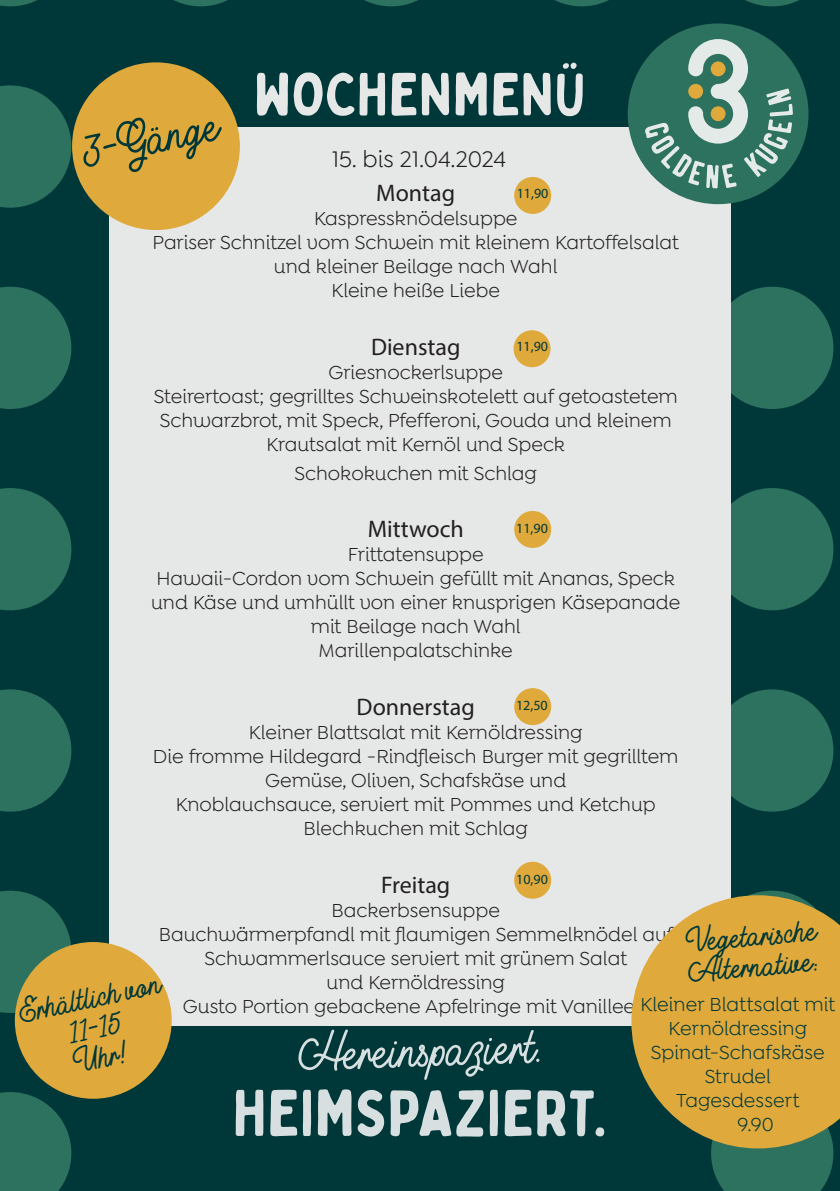
<style>
.page{position:relative;width:840px;height:1191px;background:#fff}
.page>*{position:absolute;margin:0;border:0;box-sizing:border-box;transform-origin:0 0}
.Kontaktabzug{font:64.8px "Bobby Jones Soft";color:#d7dfe0}
.Kontaktabzug-2{font:60px "Bobby Jones Soft";letter-spacing:.005em;color:#e5e8e7}
.Kontaktabzug-3{font:56.6px "Buckwheat TC Script";color:#d7dfe0}
.Kontaktabzug-4{font:54px "Buckwheat TC Script";color:#003839}
.Kontaktabzug-5{font:36px "Buckwheat TC Script";color:#003839}
.t1{font:24px "Myriad Pro";color:#231f20}
.t2{font:24px "Goldplay Alt";color:#231f20}
.t3{font:20px/24px "Goldplay Alt";color:#231f20;text-align:center}
.Kontaktabzug-6{font:20px/24px "Goldplay Alt";letter-spacing:.005em;color:#003839;text-align:center}
.dish___price{font:14px "Myriad Pro";color:#003839}
</style>
<div class="page">
<div style="left:0;top:0;width:839px;height:1191px;background:#003839"></div>
<svg style="left:0;top:287px;width:71px;height:122px"></svg>
<svg style="left:0;top:488px;width:71px;height:122px"></svg>
<svg style="left:0;top:689px;width:71px;height:122px"></svg>
<svg style="left:0;top:0;width:37px;height:6px"></svg>
<svg style="left:0;top:1092px;width:71px;height:99px;background:#27695a"></svg>
<svg style="left:0;top:85px;width:71px;height:123px"></svg>
<svg style="left:0;top:890px;width:71px;height:123px;background:#276959"></svg>
<svg style="left:174px;top:0;width:54px;height:6px"></svg>
<svg style="left:364px;top:0;width:54px;height:6px"></svg>
<svg style="left:555px;top:0;width:54px;height:6px"></svg>
<div style="left:710px;top:287px;width:123px;height:122px;background:#2d715f;border-radius:50%"></div>
<div style="left:710px;top:488px;width:123px;height:122px;background:#2d715f;border-radius:50%"></div>
<div style="left:710px;top:689px;width:123px;height:122px;background:#2d715f;border-radius:50%"></div>
<svg style="left:745px;top:0;width:54px;height:6px"></svg>
<div style="left:711px;top:1148px;width:122px;height:43px;background:#2d715f"></div>
<div style="left:109px;top:127px;width:621px;height:898px;background:#e5e8e7"></div>
<div style="left:627px;top:23px;width:181px;height:181px;background:#2d715f;border-radius:50%"></div>
<svg style="left:644px;top:39px;width:148px;height:149px"></svg>
<div style="left:514px;top:177px;width:37px;height:37px;background:#dfa93c;border-radius:50%"></div>
<div style="left:514px;top:511px;width:37px;height:37px;background:#dfa93c;border-radius:50%"></div>
<div style="left:514px;top:688px;width:37px;height:37px;background:#dfa93c;border-radius:50%"></div>
<div style="left:514px;top:861px;width:37px;height:37px;background:#dfa93c;border-radius:50%"></div>
<div style="left:513px;top:330px;width:37px;height:37px;background:#dfa93c;border-radius:50%"></div>
<svg style="left:631px;top:895px;width:208px;height:253px;fill:#dfa93c"></svg>
<div style="left:72px;top:62px;width:168px;height:168px;background:#dfa93c;border-radius:50%"></div>
<div style="left:15px;top:942px;width:156px;height:156px;background:#dfa93c;border-radius:50%"></div>
<p class="Kontaktabzug-2" style="left:254px;top:57px;width:332px">WOCHENMENÜ</p>
<p class="Kontaktabzug-4" style="left:75px;top:120px;width:140px;rotate:-12deg">3-Gänge</p>
<p class="t2" style="left:332px;top:146px;width:176px">15. bis 21.04.2024</p>
<p class="t1" style="left:376px;top:178px;width:80px">Montag</p>
<p class="t3" style="left:314px;top:206px;width:205px">Kaspressknödelsuppe</p>
<p class="t3" style="left:152px;top:230px;width:527px">Pariser Schnitzel vom Schwein mit kleinem Kartoffelsalat und kleiner Beilage nach Wahl</p>
<p class="t3" style="left:331px;top:278px;width:170px">Kleine heiße Liebe</p>
<p class="dish___price" style="left:516px;top:184px;width:33px">11,90</p>
<p class="t1" style="left:371px;top:332px;width:91px">Dienstag</p>
<p class="t3" style="left:328px;top:360px;width:176px">Griesnockerlsuppe</p>
<p class="t3" style="left:154px;top:384px;width:525px">Steirertoast; gegrilltes Schweinskotelett auf getoastetem<br>Schwarzbrot, mit Speck, Pfefferoni, Gouda und kleinem<br>Krautsalat mit Kernöl und Speck</p>
<p class="t3" style="left:294px;top:461px;width:244px">Schokokuchen mit Schlag</p>
<p class="t1" style="left:367px;top:514px;width:97px">Mittwoch</p>
<p class="t3" style="left:347px;top:542px;width:137px">Frittatensuppe</p>
<p class="t3" style="left:151px;top:566px;width:530px;text-align:left">Hawaii-Cordon vom Schwein gefüllt mit Ananas, Speck und Käse und umhüllt von einer knusprigen Käsepanade</p>
<p class="t3" style="left:310px;top:614px;width:211px">mit Beilage nach Wahl</p>
<p class="t3" style="left:318px;top:638px;width:195px">Marillenpalatschinke</p>
<p class="t1" style="left:356px;top:692px;width:120px">Donnerstag</p>
<p class="t3" style="left:249px;top:720px;width:335px">Kleiner Blattsalat mit Kernöldressing</p>
<p class="t3" style="left:153px;top:744px;width:526px">Die fromme Hildegard -Rindfleisch Burger mit gegrilltem<br>Gemüse, Oliven, Schafskäse und</p>
<p class="t3" style="left:176px;top:792px;width:481px">Knoblauchsauce, serviert mit Pommes und Ketchup</p>
<p class="t3" style="left:303px;top:816px;width:226px">Blechkuchen mit Schlag</p>
<p class="t1" style="left:381px;top:869px;width:71px">Freitag</p>
<p class="t3" style="left:331px;top:898px;width:170px">Backerbsensuppe</p>
<p class="t3" style="left:159px;top:922px;width:515px">Bauchwärmerpfandl mit flaumigen Semmelknödel auf<br>Schwammerlsauce serviert mit grünem Salat</p>
<p class="t3" style="left:326px;top:970px;width:180px">und Kernöldressing</p>
<p class="t3" style="left:183px;top:994px;width:467px">Gusto Portion gebackene Apfelringe mit Vanilleeis</p>
<p class="dish___price" style="left:516px;top:338px;width:33px">11,90</p>
<p class="dish___price" style="left:516px;top:520px;width:33px">11,90</p>
<p class="dish___price" style="left:516px;top:697px;width:33px">12,50</p>
<p class="dish___price" style="left:516px;top:870px;width:33px">10,90</p>
<p class="Kontaktabzug-5" style="left:683px;top:919px;width:133px;rotate:-5deg">Vegetarische</p>
<p class="Kontaktabzug-5" style="left:685px;top:949px;width:131px;rotate:-5deg">Alternative:</p>
<p class="Kontaktabzug-6" style="left:640px;top:992px;width:196px">Kleiner Blattsalat mit<br>Kernöldressing</p>
<p class="Kontaktabzug-6" style="left:650px;top:1040px;width:175px">Spinat-Schafskäse</p>
<p class="Kontaktabzug-6" style="left:704px;top:1064px;width:68px">Strudel</p>
<p class="Kontaktabzug-6" style="left:676px;top:1088px;width:124px">Tagesdessert</p>
<p class="Kontaktabzug-6" style="left:737px;top:1112px;width:38px">9.90</p>
<p class="Kontaktabzug-5" style="left:14px;top:990px;width:146px;rotate:-12deg">Erhältlich von</p>
<p class="Kontaktabzug-5" style="left:64px;top:1011px;width:54px;rotate:-12deg">11-15</p>
<p class="Kontaktabzug-3" style="left:296px;top:1019px;width:244px;rotate:-2deg">Hereinspaziert.</p>
<p class="Kontaktabzug-5" style="left:69px;top:1041px;width:56px;rotate:-12deg">Uhr!</p>
<p class="Kontaktabzug" style="left:233px;top:1073px;width:375px">HEIMSPAZIERT.</p>
</div>
